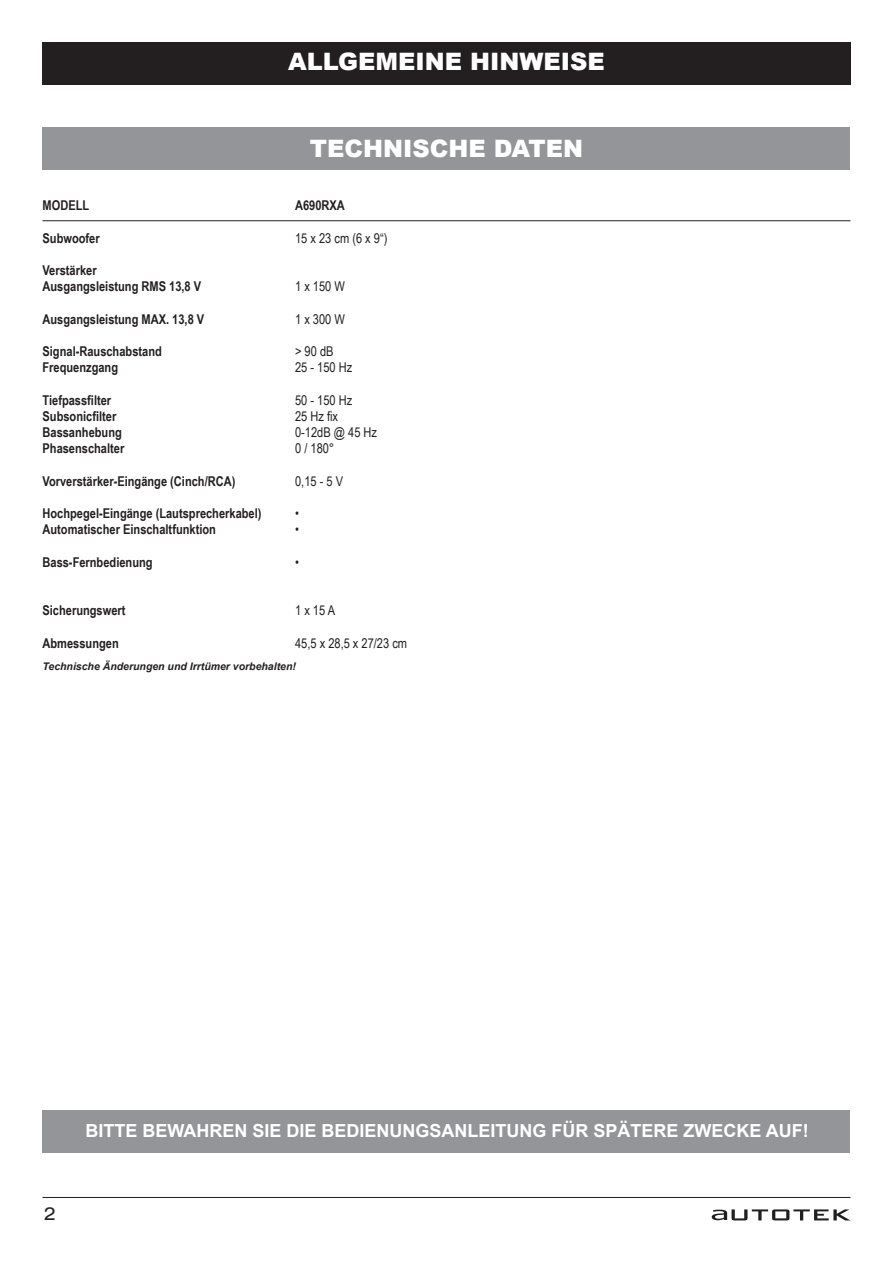
<style>
.page{position:relative;width:893px;height:1263px;background:#fff}
.page>*{position:absolute;margin:0;border:0;box-sizing:border-box;transform-origin:0 0}
.t1{font:900 24px "Arial";color:#fff}
.t2{font:700 18px "Arial";color:#fff}
.t3{font:expanded 18px "Helvetica Neue";color:#231f20}
.t4{font:700 13.5px/16.2px "Arial Narrow";color:#231f20}
.t5{font:13.5px/16.2px "Arial Narrow";color:#231f20}
.t6{font:italic 700 10.5px "Arial";color:#231f20}
</style>
<div class="page">
<hr style="left:43px;top:1197px;width:807px;height:1px;background:#231f20">
<div style="left:42px;top:43px;width:808px;height:42px;background:#231f20"></div>
<svg style="left:712px;top:1209px;width:138px;height:11px"></svg>
<div style="left:43px;top:1110px;width:807px;height:42px;background:#939598"></div>
<div style="left:43px;top:128px;width:807px;height:42px;background:#939598"></div>
<hr style="left:43px;top:220px;width:807px;height:1px;background:#231f20">
<h1 class="t1" style="left:288px;top:48px;width:318px">ALLGEMEINE HINWEISE</h1>
<h1 class="t1" style="left:310px;top:135px;width:275px">TECHNISCHE DATEN</h1>
<p class="t4" style="left:43px;top:197px;width:48px">MODELL</p>
<p class="t4" style="left:43px;top:230px;width:59px">Subwoofer</p>
<p class="t4" style="left:43px;top:262px;width:160px">Verstärker<br>Ausgangsleistung RMS 13,8 V</p>
<p class="t4" style="left:43px;top:311px;width:163px">Ausgangsleistung MAX. 13,8 V</p>
<p class="t4" style="left:43px;top:343px;width:121px">Signal-Rauschabstand<br>Frequenzgang</p>
<p class="t4" style="left:43px;top:392px;width:83px">Tiefpassfilter<br>Subsonicfilter<br>Bassanhebung<br>Phasenschalter</p>
<p class="t4" style="left:43px;top:473px;width:194px">Vorverstärker-Eingänge (Cinch/RCA)</p>
<p class="t4" style="left:43px;top:505px;width:220px">Hochpegel-Eingänge (Lautsprecherkabel)<br>Automatischer Einschaltfunktion</p>
<p class="t4" style="left:43px;top:554px;width:112px">Bass-Fernbedienung</p>
<p class="t4" style="left:43px;top:602px;width:85px">Sicherungswert</p>
<p class="t4" style="left:43px;top:635px;width:78px">Abmessungen</p>
<p class="t4" style="left:295px;top:197px;width:51px">A690RXA</p>
<p class="t5" style="left:295px;top:230px;width:94px">15 x 23 cm (6 x 9“)</p>
<p class="t5" style="left:295px;top:278px;width:51px">1 x 150 W</p>
<p class="t5" style="left:295px;top:311px;width:51px">1 x 300 W</p>
<p class="t5" style="left:295px;top:343px;width:59px">&gt; 90 dB<br>25 - 150 Hz</p>
<p class="t5" style="left:295px;top:392px;width:83px">50 - 150 Hz<br>25 Hz fix<br>0-12dB @ 45 Hz<br>0 / 180°</p>
<p class="t5" style="left:295px;top:473px;width:50px">0,15 - 5 V</p>
<p class="t5" style="left:295px;top:505px;width:5px">• •</p>
<p class="t5" style="left:295px;top:554px;width:5px">•</p>
<p class="t5" style="left:295px;top:602px;width:42px">1 x 15 A</p>
<p class="t5" style="left:295px;top:635px;width:114px">45,5 x 28,5 x 27/23 cm</p>
<p class="t6" style="left:43px;top:659px;width:255px">Technische Änderungen und Irrtümer vorbehalten!</p>
<h2 class="t3" style="left:44px;top:1202px;width:14px">2</h2>
<h2 class="t2" style="left:85px;top:1119px;width:725px">BITTE BEWAHREN SIE DIE BEDIENUNGSANLEITUNG FÜR SPÄTERE ZWECKE AUF!</h2>
</div>
